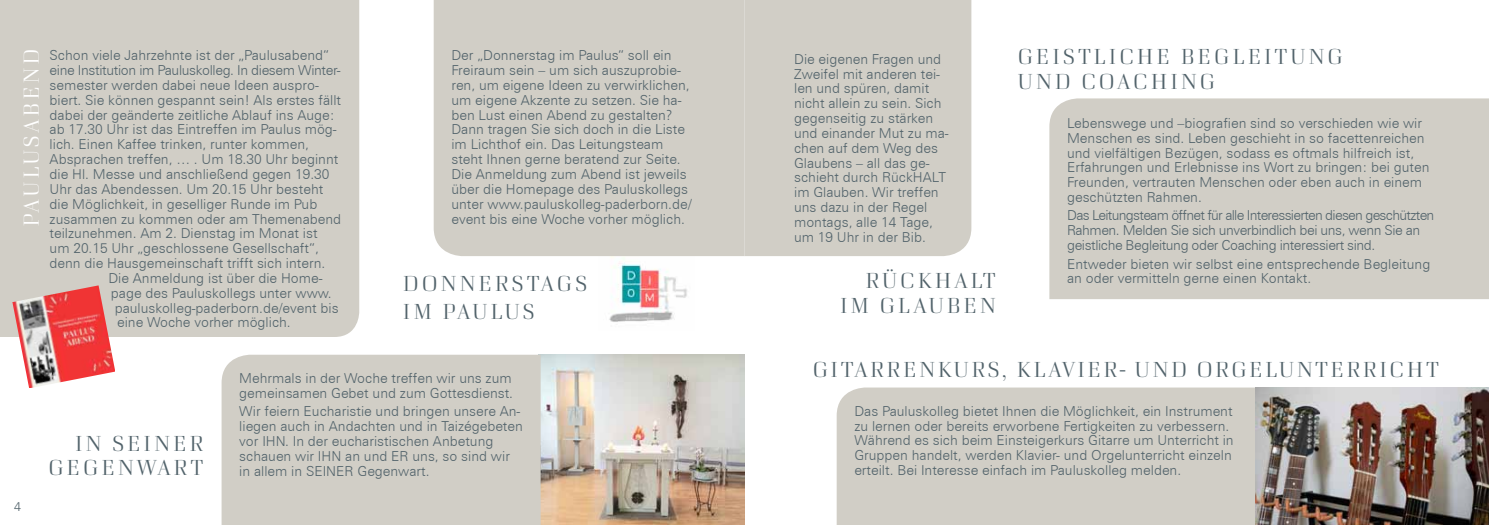
<style>
.page{position:relative;width:1489px;height:525px;background:#fff}
.page>*{position:absolute;margin:0;border:0;box-sizing:border-box;transform-origin:0 0}
.t1{font:300 22.5px/24.2px "Curve";letter-spacing:.09em;color:#52636b;text-align:center}
.t2{font:300 22.5px "Curve";letter-spacing:.08em;color:#fff}
.t3{font:300 13.75px/14.9px "Zurich BT";color:#52636b}
.t4{font:300 13.75px/14.9px "Zurich BT";letter-spacing:-.03em;color:#52636b}
.t5{font:300 13.75px "Zurich BT";letter-spacing:-.025em;color:#52636b}
.t6{font:300 12.5px "Zurich BT";color:#52636b}
</style>
<div class="page">
<div style="left:836px;top:387px;width:419px;height:137px;background:#d1cec6"></div>
<div style="left:1049px;top:98px;width:439px;height:201px;background:#d1cec6"></div>
<div style="left:0;top:0;width:359px;height:337px;background:#d1cec6"></div>
<div style="left:744px;top:0;width:227px;height:256px;background:#d1cec6"></div>
<img style="left:1255px;top:387px;width:233px;height:137px">
<img style="left:609px;top:256px;width:78px;height:66px">
<img style="left:12px;top:285px;width:103px;height:103px">
<div style="left:433px;top:0;width:311px;height:256px;background:#d1cec6"></div>
<img style="left:540px;top:354px;width:204px;height:170px">
<div style="left:221px;top:354px;width:319px;height:170px;background:#d1cec6"></div>
<h1 class="t1" style="left:1017px;top:44px;width:327px;text-align:left">GEISTLICHE BEGLEITUNG<br>UND COACHING</h1>
<p class="t3" style="left:1067px;top:115px;width:364px">Lebenswege und –biografien sind so verschieden wie wir Menschen es sind. Leben geschieht in so facettenreichen und vielfältigen Bezügen, sodass es oftmals hilfreich ist, Erfahrungen und Erlebnisse ins Wort zu bringen: bei guten Freunden, vertrauten Menschen oder eben auch in einem geschützten Rahmen.</p>
<p class="t4" style="left:1067px;top:208px;width:369px">Das Leitungsteam öffnet für alle Interessierten diesen geschützten<br>Rahmen. Melden Sie sich unverbindlich bei uns, wenn Sie an geistliche Begleitung oder Coaching interessiert sind.</p>
<p class="t3" style="left:1067px;top:256px;width:365px">Entweder bieten wir selbst eine entsprechende Begleitung</p>
<h1 class="t2" style="left:18px;top:227px;width:181px;rotate:-90deg">PAULUSABEND</h1>
<p class="t3" style="left:794px;top:51px;width:156px">Die eigenen Fragen und<br>Zweifel mit anderen tei&shy;len und spüren, damit nicht allein zu sein. Sich gegenseitig zu stärken und einander Mut zu ma&shy;chen auf dem Weg des<br>Glaubens – all das ge&shy;schieht durch RückHALT im Glauben. Wir treffen uns dazu in der Regel montags, alle 14 Tage, um 19 Uhr in der Bib.</p>
<h1 class="t1" style="left:839px;top:268px;width:158px">RÜCKHALT<br>IM GLAUBEN</h1>
<p class="t3" style="left:50px;top:48px;width:281px">Schon viele Jahrzehnte ist der „Paulusabend“</p>
<p class="t5" style="left:50px;top:62px;width:292px">eine Institution im Pauluskolleg. In diesem Winter-</p>
<p class="t3" style="left:50px;top:77px;width:271px">semester werden dabei neue Ideen auspro-</p>
<p class="t3" style="left:50px;top:92px;width:293px">biert. Sie können gespannt sein! Als erstes fällt</p>
<p class="t3" style="left:50px;top:107px;width:287px">dabei der geänderte zeitliche Ablauf ins Auge:</p>
<p class="t3" style="left:50px;top:122px;width:288px">ab 17.30 Uhr ist das Eintreffen im Paulus mög-</p>
<p class="t3" style="left:50px;top:137px;width:261px">lich. Einen Kaffee trinken, runter kommen,</p>
<p class="t3" style="left:50px;top:151px;width:290px">Absprachen treffen, … . Um 18.30 Uhr beginnt</p>
<p class="t3" style="left:50px;top:166px;width:281px">die Hl. Messe und anschließend gegen 19.30</p>
<p class="t3" style="left:50px;top:181px;width:275px">Uhr das Abendessen. Um 20.15 Uhr besteht</p>
<p class="t3" style="left:50px;top:196px;width:269px">die Möglichkeit, in geselliger Runde im Pub</p>
<p class="t3" style="left:50px;top:211px;width:293px">zusammen zu kommen oder am Themenabend</p>
<p class="t3" style="left:50px;top:226px;width:269px">teilzunehmen. Am 2. Dienstag im Monat ist</p>
<p class="t3" style="left:50px;top:240px;width:271px">um 20.15 Uhr „geschlossene Gesellschaft“,</p>
<p class="t3" style="left:50px;top:255px;width:277px">denn die Hausgemeinschaft trifft sich intern.</p>
<p class="t3" style="left:108px;top:270px;width:216px">Die Anmeldung ist über die Home-</p>
<p class="t3" style="left:111px;top:285px;width:222px">page des Pauluskollegs unter www.</p>
<p class="t3" style="left:115px;top:300px;width:225px">pauluskolleg-paderborn.de/event bis</p>
<p class="t3" style="left:117px;top:315px;width:175px">eine Woche vorher möglich.</p>
<p class="t3" style="left:451px;top:48px;width:242px">Der „Donnerstag im Paulus“ soll ein Freiraum sein – um sich auszuprobie&shy;ren, um eigene Ideen zu verwirklichen, um eigene Akzente zu setzen. Sie ha&shy;ben Lust einen Abend zu gestalten?<br>Dann tragen Sie sich doch in die Liste im Lichthof ein. Das Leitungsteam steht Ihnen gerne beratend zur Seite.<br>Die Anmeldung zum Abend ist jeweils über die Homepage des Pauluskollegs unter www.pauluskolleg-paderborn.de/ event bis eine Woche vorher möglich.</p>
<h1 class="t1" style="left:402px;top:271px;width:187px">DONNERSTAGS</h1>
<p class="t3" style="left:1067px;top:271px;width:246px">an oder vermitteln gerne einen Kontakt.</p>
<h1 class="t1" style="left:402px;top:298px;width:134px">IM PAULUS</h1>
<p class="t6" style="left:14px;top:498px;width:8px">4</p>
<h1 class="t1" style="left:48px;top:430px;width:157px;text-align:right">IN SEINER<br>GEGENWART</h1>
<p class="t3" style="left:239px;top:370px;width:275px">Mehrmals in der Woche treffen wir uns zum gemeinsamen Gebet und zum Gottesdienst.</p>
<p class="t3" style="left:239px;top:403px;width:285px">Wir feiern Eucharistie und bringen unsere An&shy;liegen auch in Andachten und in Taizégebeten vor IHN. In der eucharistischen Anbetung schauen wir IHN an und ER uns, so sind wir in allem in SEINER Gegenwart.</p>
<h1 class="t1" style="left:812px;top:356px;width:628px">GITARRENKURS, KLAVIER- UND ORGELUNTERRICHT</h1>
<p class="t3" style="left:854px;top:403px;width:381px">Das Pauluskolleg bietet Ihnen die Möglichkeit, ein Instrument zu lernen oder bereits erworbene Fertigkeiten zu verbessern.<br>Während es sich beim Einsteigerkurs Gitarre um Unterricht in Gruppen handelt, werden Klavier- und Orgelunterricht einzeln erteilt. Bei Interesse einfach im Pauluskolleg melden.</p>
</div>
